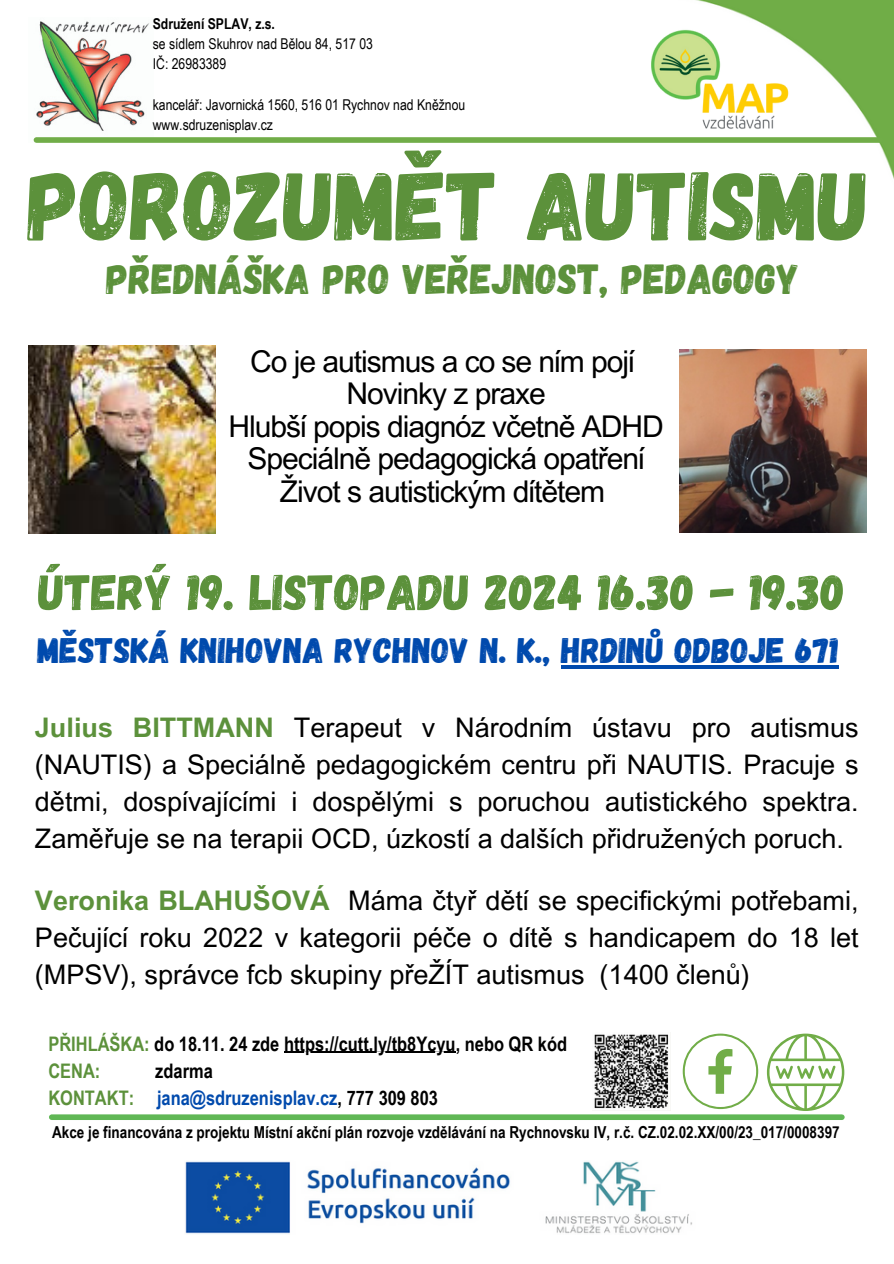
<style>
.page{position:relative;width:894px;height:1264px;background:#fff}
.page>*{position:absolute;margin:0;border:0;box-sizing:border-box;transform-origin:0 0}
.t1{font:97.65px "Gagalin";color:#5c913b}
.t2{font:50.4px "Gagalin";color:#5c913b}
.t3{font:42px "Gagalin";color:#5c913b}
.t4{font:35.4px "Gagalin";color:#004aad}
.t5{font:30px/32.5px "Arial MT Pro";letter-spacing:-.035em;color:#000;text-align:center}
.t6{font:27px/37.2px "Arial MT Pro";color:#000;text-align:justify}
.t7{font:700 20.1px "Arial Narrow";color:#000}
.t8{font:700 20.1px/27px "Arial Narrow";color:#004aad}
.t9{font:700 20.1px "Arial Narrow";color:#5c913b}
.t10{font:700 16.5px "Arial Narrow";color:#000}
.t11{font:14.85px "Arial Narrow";color:#000}
.t12{font:700 14.85px "Arial Narrow";color:#000}
.s1{font-weight:700;color:#5c913b}
.s2{color:#5c913b}
.s3{color:#000}
.s4{color:#fbfcfb}
</style>
<div class="page">
<img style="left:696px;top:0;width:197px;height:176px">
<div style="left:52px;top:1114px;width:789px;height:5px;background:#60b755"></div>
<img style="left:33px;top:21px;width:116px;height:121px">
<div style="left:36px;top:137px;width:844px;height:6px;background:#71ad48"></div>
<img style="left:651px;top:27px;width:143px;height:108px">
<img style="left:185px;top:1161px;width:507px;height:72px">
<img style="left:28px;top:345px;width:187px;height:188px">
<img style="left:679px;top:349px;width:186px;height:183px">
<hr style="left:284px;top:1051px;width:171px;height:1px;background:#000">
<hr style="left:561px;top:665px;width:277px;height:3px;background:#004aad">
<img style="left:594px;top:1034px;width:75px;height:75px">
<svg style="left:682px;top:1033px;width:76px;height:75px"></svg>
<svg style="left:766px;top:1033px;width:78px;height:77px"></svg>
<h1 class="t12" style="left:153px;top:15px;width:124px">Sdružení SPLAV, z.s.</h1>
<h3 class="t11" style="left:153px;top:35px;width:221px">se sídlem Skuhrov nad Bělou 84, 517 03</h3>
<p class="t11" style="left:153px;top:55px;width:75px">IČ: 26983389</p>
<h4 class="t11" style="left:153px;top:96px;width:314px">kancelář: Javornická 1560, 516 01 Rychnov nad Kněžnou</h4>
<p class="t11" style="left:153px;top:116px;width:122px">www.sdruzenisplav.cz</p>
<h2 class="t1" style="left:28px;top:142px;width:842px">POROZUMĚT AUTISMU</h2>
<p class="t3" style="left:106px;top:252px;width:694px">PŘEDNÁŠKA PRO VEŘEJNOST, PEDAGOGY</p>
<p class="t5" style="left:228px;top:348px;width:436px">Co je autismus a co se ním pojí<br>Novinky z praxe<br>Hlubší popis diagnóz včetně ADHD<br>Speciálně pedagogická opatření<br>Život s autistickým dítětem</p>
<h4 class="t2" style="left:39px;top:559px;width:808px">ÚTERÝ 19. LISTOPADU 2024 16.30 - 19.30</h4>
<h4 class="t4" style="left:37px;top:627px;width:802px">MĚSTSKÁ KNIHOVNA RYCHNOV N. K., HRDINŮ ODBOJE 671</h4>
<h5 class="t6" style="left:35px;top:712px;width:825px"><span class="s1">Julius BITTMANN</span> Terapeut v Národním ústavu pro autismus (NAUTIS) a Speciálně pedagogickém centru při NAUTIS. Pracuje s dětmi, dospívajícími i dospělými s poruchou autistického spektra.<br>Zaměřuje se na terapii OCD, úzkostí a dalších přidružených poruch.</h5>
<p class="t6" style="left:35px;top:885px;width:824px"><span class="s1">Veronika BLAHUŠOVÁ</span> Máma čtyř dětí se specifickými potřebami, Pečující roku 2022 v kategorii péče o dítě s handicapem do 18 let (MPSV), správce fcb skupiny přeŽÍT autismus</p>
<h6 class="t6" style="left:599px;top:959px;width:152px">(1400 členů)</h6>
<p class="t7" style="left:48px;top:1031px;width:520px"><span class="s2">PŘIHLÁŠKA:</span> do 18.11. 24 zde https://cutt.ly/tb8Ycyu, nebo QR kód</p>
<p class="t9" style="left:48px;top:1058px;width:53px">CENA:</p>
<p class="t8" style="left:48px;top:1056px;width:391px;text-indent:107px"><span class="s3">zdarma<br></span><span class="s2">KONTAKT:</span> <span class="s4">j</span>jana@sdruzenisplav.cz<span class="s3">, 777 309 803</span></p>
<h4 class="t10" style="left:52px;top:1122px;width:788px">Akce je financována z projektu Místní akční plán rozvoje vzdělávání na Rychnovsku IV, r.č. CZ.02.02.XX/00/23_017/0008397</h4>
</div>
